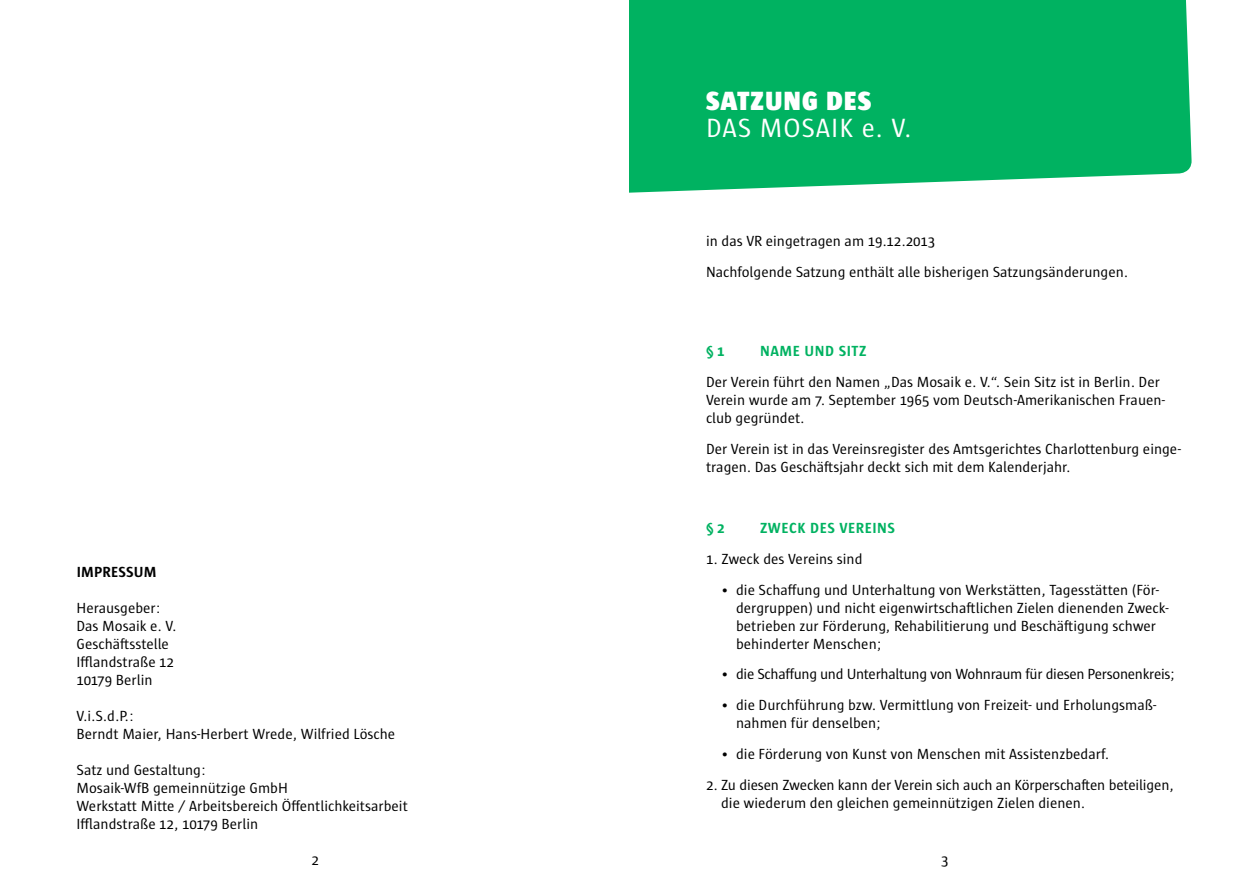
<style>
.page{position:relative;width:1259px;height:893px;background:#fff}
.page>*{position:absolute;margin:0;border:0;box-sizing:border-box;transform-origin:0 0}
.t1{font:27px "Sun";color:#fff}
.t2{font:900 27px "Sun";letter-spacing:.035em;color:#fff}
.t3{font:15px/18px "Sun";color:#000}
.t4{font:15px "Sun";letter-spacing:-.02em;color:#000}
.t5{font:700 15px "Sun";letter-spacing:.035em;color:#00b261}
.t6{font:700 15px "Sun";letter-spacing:.015em;color:#000}
</style>
<div class="page">
<div style="left:629px;top:0;width:563px;height:193px;background:#00b261"></div>
<h1 class="t2" style="left:706px;top:86px;width:166px">SATZUNG DES</h1>
<h1 class="t1" style="left:706px;top:113px;width:207px">Das Mosai k e. V.</h1>
<p class="t3" style="left:706px;top:225px;width:424px;line-height:30.8px">in das VR eingetragen am 19.12.2013<br>Nachfolgende Satzung enthält alle bisherigen Satzungsänderungen.</p>
<p class="t6" style="left:77px;top:564px;width:81px">IMPRESSUM</p>
<p class="t3" style="left:77px;top:599px;width:101px">Herausgeber:<br>Das Mosaik e. V.<br>Geschäftsstelle<br>Ifflandstraße 12<br>10179 Berlin</p>
<p class="t3" style="left:77px;top:707px;width:320px">V.i.S.d.P.:<br>Berndt Maier, Hans-Herbert Wrede, Wilfried Lösche</p>
<p class="t3" style="left:77px;top:761px;width:333px">Satz und Gestaltung:<br>Mosaik-WfB gemeinnützige GmbH<br>Werkstatt Mitte / Arbeitsbereich Öffentlichkeitsarbeit Ifflandstraße 12, 10179 Berlin</p>
<p class="t5" style="left:706px;top:343px;width:20px">§ 1</p>
<p class="t5" style="left:760px;top:343px;width:108px">NAME UND SITZ</p>
<p class="t3" style="left:706px;top:373px;width:460px">Der Verein führt den Namen „Das Mosaik e. V.“. Sein Sitz ist in Berlin. Der<br>Verein wurde am 7. September 1965 vom Deutsch-Amerikanischen Frauen&shy;club gegründet.</p>
<p class="t3" style="left:706px;top:439px;width:476px">Der Verein ist in das Vereinsregister des Amtsgerichtes Charlottenburg einge&shy;tragen. Das Geschäftsjahr deckt sich mit dem Kalenderjahr.</p>
<p class="t5" style="left:706px;top:520px;width:41px">§ 2 Z</p>
<p class="t5" style="left:768px;top:520px;width:128px">WECK DES VEREINS</p>
<p class="t3" style="left:706px;top:550px;width:158px">1. Zweck des Vereins sind</p>
<p class="t3" style="left:736px;top:581px;width:434px;text-indent:-15px">• die Schaffung und Unterhaltung von Werkstätten, Tagesstätten (För&shy;dergruppen) und nicht eigenwirtschaftlichen Zielen dienenden Zweck&shy;betrieben zur Förderung, Rehabilitierung und Beschäftigung schwer behinderter Menschen;</p>
<p class="t4" style="left:721px;top:666px;width:455px">• die Schaffung und Unterhaltung von Wohnraum für diesen Personenkreis;</p>
<p class="t3" style="left:736px;top:696px;width:422px;text-indent:-15px">• die Durchführung bzw. Vermittlung von Freizeit- und Erholungsmaß&shy;nahmen für denselben;</p>
<p class="t3" style="left:721px;top:745px;width:389px">• die Förderung von Kunst von Menschen mit Assistenzbedarf.</p>
<p class="t3" style="left:721px;top:776px;width:454px;text-indent:-15px">2. Zu diesen Zwecken kann der Verein sich auch an Körperschaften beteiligen, die wiederum den gleichen gemeinnützigen Zielen dienen.</p>
<p class="t3" style="left:312px;top:850px;width:9px">2</p>
<p class="t3" style="left:941px;top:850px;width:9px">3</p>
</div>
